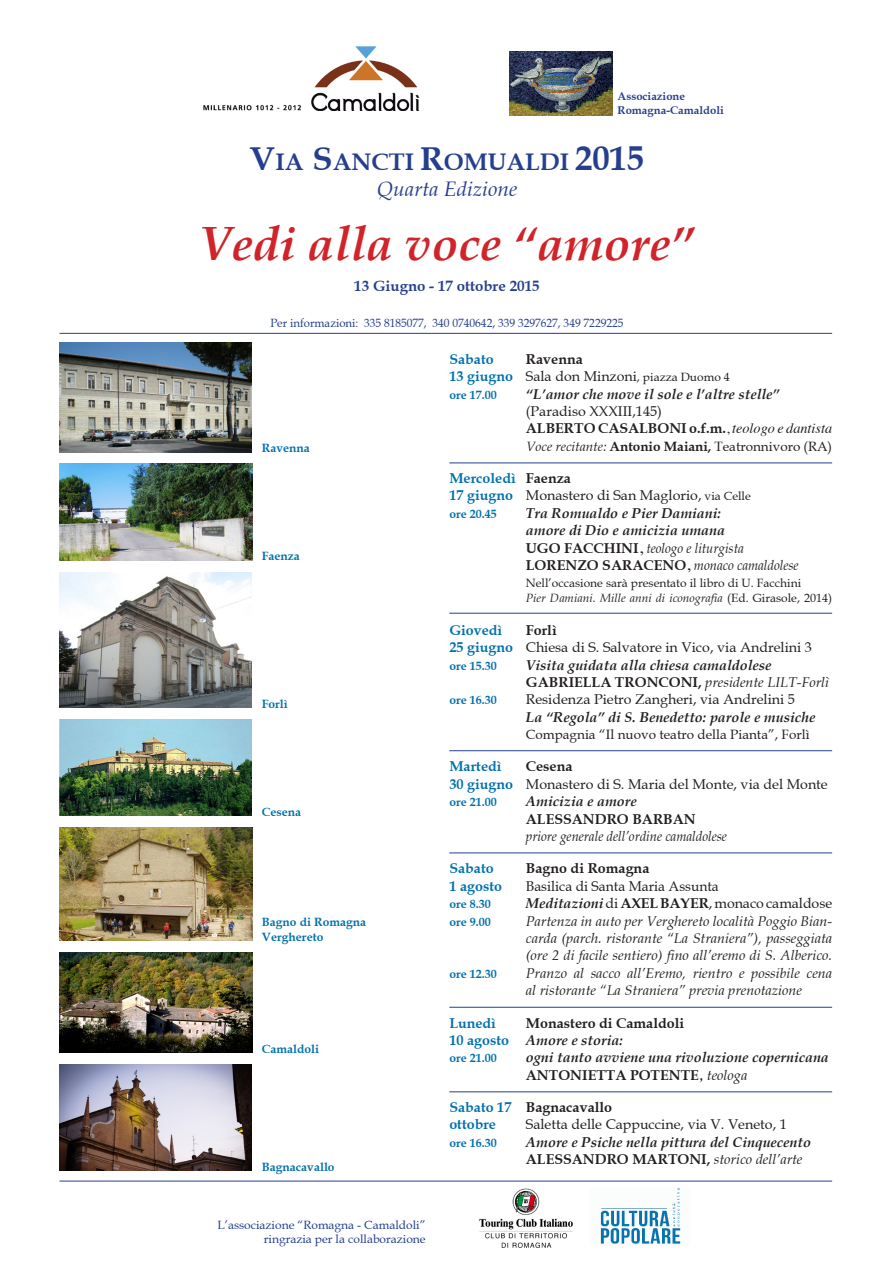
<style>
.page{position:relative;width:894px;height:1264px;background:#fff}
.page>*{position:absolute;margin:0;border:0;box-sizing:border-box;transform-origin:0 0}
.t1{font:italic 700 48px "Book Antiqua";color:#d1232a}
.t2{font:700 24px "Book Antiqua";color:#253f8e}
.t3{font:italic 21px "Book Antiqua";color:#253f8e}
.t4{font:700 15px "Book Antiqua";color:#253f8e}
.t5{font:italic 700 14.25px/17.4px "Book Antiqua";color:#231f20}
.t6{font:14.25px/17.4px "Book Antiqua";color:#231f20}
.t7{font:italic 14.25px/17.4px "Book Antiqua";color:#231f20;text-align:justify}
.t8{font:700 14.25px/17.4px "Book Antiqua";color:#231f20}
.t9{font:700 14.25px/17.4px "Book Antiqua";color:#0071ad}
.t10{font:italic 14.25px "Book Antiqua";color:#231f20;scale:.91 1}
.t11{font:13.5px "Book Antiqua";color:#231f20}
.t12{font:700 12px/15px "Book Antiqua";color:#0071ad}
.t13{font:12px/15px "Book Antiqua";color:#231f20}
.t14{font:12px/14.4px "Book Antiqua";color:#253f8e;text-align:right}
.t15{font:12px "Book Antiqua";color:#253f8e;scale:.95 1}
.t16{font:700 11.25px/13.5px "Book Antiqua";color:#253f8e}
.s1{font-size:33px}
.s2{font-size:34.5px}
.s3{font-weight:700}
.s4{font-weight:700;color:#0071ad}
.s5{font-size:12px}
.s6{font-weight:400}
.s7{font-family:"Times";font-weight:400}
.s8{font-family:"Times";font-weight:400;font-style:italic}
.s9{font-style:italic}
.s10{font-style:normal}
.s11{font-family:"Times";font-weight:400;font-style:normal;font-size:18px}
.s12{font-weight:700;font-style:italic}
.s13{color:#0071ad}
.s14{font-family:"Times";font-weight:400;font-size:18px}
.s15{color:#231f20}
</style>
<div class="page">
<img style="left:600px;top:1188px;width:81px;height:56px">
<img style="left:60px;top:342px;width:192px;height:110px">
<img style="left:60px;top:463px;width:192px;height:97px">
<img style="left:60px;top:952px;width:192px;height:100px">
<hr style="left:60px;top:333px;width:772px;height:1px;background:#253f8e">
<hr style="left:60px;top:1180px;width:772px;height:1px;background:#253f8e">
<hr style="left:449px;top:463px;width:383px;height:1px;background:#253f8e">
<hr style="left:449px;top:613px;width:383px;height:1px;background:#253f8e">
<hr style="left:449px;top:750px;width:383px;height:1px;background:#253f8e">
<hr style="left:449px;top:852px;width:383px;height:1px;background:#253f8e">
<hr style="left:449px;top:1007px;width:383px;height:1px;background:#253f8e">
<hr style="left:449px;top:1091px;width:383px;height:1px;background:#253f8e">
<img style="left:60px;top:719px;width:192px;height:96px">
<img style="left:60px;top:573px;width:192px;height:134px">
<img style="left:60px;top:1064px;width:192px;height:106px">
<img style="left:60px;top:827px;width:192px;height:113px">
<img style="left:479px;top:1188px;width:94px;height:60px">
<img style="left:510px;top:52px;width:102px;height:63px">
<img style="left:203px;top:104px;width:98px;height:7px">
<img style="left:311px;top:46px;width:109px;height:65px">
<p class="t16" style="left:617px;top:90px;width:108px">Associazione<br>Romagna-Camaldoli</p>
<h2 class="t2" style="left:250px;top:148px;width:396px"><span class="s1">V</span>IA <span class="s1">S</span>ANCTI <span class="s1">R</span>OMUALDI <span class="s2">2015</span></h2>
<h3 class="t3" style="left:377px;top:177px;width:142px">Quarta Edizione</h3>
<h1 class="t1" style="left:199px;top:216px;width:496px">Vedi alla voce “amore”</h1>
<p class="t4" style="left:354px;top:277px;width:187px">13 Giugno - 17 ottobre 2015</p>
<p class="t15" style="left:270px;top:316px;width:373px">Per informazioni: 335 8185077, 340 0740642, 339 3297627, 349 7229225</p>
<p class="t12" style="left:262px;top:441px;width:49px">Ravenna</p>
<p class="t12" style="left:262px;top:549px;width:40px">Faenza</p>
<p class="t12" style="left:262px;top:696px;width:28px">Forlì</p>
<p class="t12" style="left:262px;top:804px;width:41px">Cesena</p>
<p class="t12" style="left:262px;top:914px;width:106px">Bagno di Romagna<br>Verghereto</p>
<p class="t12" style="left:262px;top:1041px;width:59px">Camaldoli</p>
<p class="t12" style="left:262px;top:1159px;width:74px">Bagnacavallo</p>
<p class="t14" style="left:217px;top:1217px;width:210px">L’associazione “Romagna - Camaldoli” ringrazia per la collaborazione</p>
<p class="t9" style="left:449px;top:350px;width:46px">Sabato</p>
<p class="t6" style="left:449px;top:350px;width:282px;text-indent:77px"><span class="s3">Ravenna<br></span><span class="s4">13 giugno</span> Sala don Minzoni<span class="s5">, piazza Duomo 4</span></p>
<p class="t12" style="left:449px;top:387px;width:49px">ore 17.00</p>
<p class="t5" style="left:526px;top:385px;width:255px">“L’amor che move il sole e l’altre stelle”</p>
<p class="t8" style="left:526px;top:402px;width:308px"><span class="s6">(Paradiso XXXIII,145)<br></span>ALBERTO CASALBONI o.f.m.<span class="s7">,</span> <span class="s8">teologo e dantista</span></p>
<p class="t11" style="left:526px;top:438px;width:308px"><span class="s9">Voce recitante:</span> <span class="s3">Antonio Maiani,</span> Teatronnivoro (RA)</p>
<p class="t6" style="left:449px;top:469px;width:303px"><span class="s4">Mercoledì</span> <span class="s3">Faenza<br></span><span class="s4">17 giugno</span> Monastero di San Maglorio, <span class="s5">via Celle</span></p>
<p class="t12" style="left:449px;top:506px;width:49px">ore 20.45</p>
<p class="t5" style="left:526px;top:504px;width:274px">Tra Romualdo e Pier Damiani:<br>amore di Dio e amicizia umana<br><span class="s10">UGO FACCHINI</span><span class="s11">,</span> <span class="s6">teologo e liturgista<br></span><span class="s10">LORENZO SARACENO</span><span class="s11">,</span> <span class="s6">monaco camaldolese</span></p>
<p class="t13" style="left:526px;top:576px;width:308px">Nell’occasione sarà presentato il libro di U. Facchini<br><span class="s9">Pier Damiani. Mille anni di iconografia</span> (Ed. Girasole, 2014)</p>
<p class="t9" style="left:449px;top:621px;width:55px">Giovedì</p>
<p class="t6" style="left:449px;top:621px;width:364px;text-indent:77px"><span class="s3">Forlì<br></span><span class="s4">25 giugno</span> Chiesa di S. Salvatore in Vico, via Andrelini 3</p>
<p class="t12" style="left:449px;top:658px;width:49px">ore 15.30</p>
<p class="t5" style="left:526px;top:656px;width:305px">Visita guidata alla chiesa camaldolese<br><span class="s10">GABRIELLA TRONCONI,</span> <span class="s6">presidente LILT-Forlì</span></p>
<p class="t12" style="left:449px;top:693px;width:49px">ore 16.30</p>
<p class="t6" style="left:526px;top:691px;width:271px">Residenza Pietro Zangheri, via Andrelini 5</p>
<p class="t5" style="left:526px;top:708px;width:291px">La “Regola” di S. Benedetto: parole e musiche</p>
<p class="t11" style="left:526px;top:726px;width:285px">Compagnia “Il nuovo teatro della Pianta”, Forlì</p>
<p class="t9" style="left:449px;top:758px;width:54px">Martedì</p>
<p class="t6" style="left:449px;top:758px;width:380px;text-indent:77px"><span class="s3">Cesena<br></span><span class="s4">30 giugno</span> Monastero di S. Maria del Monte, via del Monte</p>
<p class="t12" style="left:449px;top:795px;width:49px">ore 21.00</p>
<p class="t5" style="left:526px;top:793px;width:112px">Amicizia e amore</p>
<p class="t8" style="left:526px;top:810px;width:171px">ALESSANDRO BARBAN</p>
<p class="t10" style="left:526px;top:828px;width:222px">priore generale dell’ordine camaldolese</p>
<p class="t9" style="left:449px;top:860px;width:46px">Sabato</p>
<p class="t8" style="left:526px;top:860px;width:125px">Bagno di Romagna</p>
<p class="t9" style="left:449px;top:877px;width:54px">1 agosto</p>
<p class="t6" style="left:526px;top:877px;width:194px">Basilica di Santa Maria Assunta</p>
<p class="t12" style="left:449px;top:896px;width:43px">ore 8.30</p>
<p class="t6" style="left:526px;top:894px;width:308px"><span class="s12">Meditazioni</span> di <span class="s3">AXEL BAYER</span>, monaco camaldose</p>
<p class="t12" style="left:449px;top:914px;width:43px">ore 9.00</p>
<p class="t7" style="left:526px;top:912px;width:308px">Partenza in auto per Verghereto località Poggio Bian&shy;carda (parch. ristorante “La Straniera”), passeggiata (ore 2 di facile sentiero) fino all’eremo di S. Alberico.</p>
<p class="t12" style="left:449px;top:966px;width:49px">ore 12.30</p>
<p class="t7" style="left:526px;top:964px;width:308px">Pranzo al sacco all’Eremo, rientro e possibile cena al ristorante “La Straniera” previa prenotazione</p>
<p class="t9" style="left:449px;top:1014px;width:48px">Lunedì</p>
<p class="t8" style="left:449px;top:1014px;width:236px;text-indent:77px">Monastero di Camaldoli<br><span class="s13">10 agosto</span> <span class="s9">Amore e storia:</span></p>
<p class="t12" style="left:449px;top:1051px;width:49px">ore 21.00</p>
<p class="t5" style="left:526px;top:1049px;width:304px">ogni tanto avviene una rivoluzione copernicana<br><span class="s10">ANTONIETTA POTENTE</span><span class="s14">,</span> <span class="s6">teologa</span></p>
<p class="t9" style="left:449px;top:1098px;width:164px">Sabato 17 <span class="s15">Bagnacavallo </span>ottobre</p>
<p class="t6" style="left:526px;top:1116px;width:262px">Saletta delle Cappuccine, via V. Veneto, 1</p>
<p class="t12" style="left:449px;top:1135px;width:49px">ore 16.30</p>
<p class="t5" style="left:526px;top:1133px;width:286px">Amore e Psiche nella pittura del Cinquecento<br><span class="s10">ALESSANDRO MARTONI,</span> <span class="s6">storico dell’arte</span></p>
</div>
